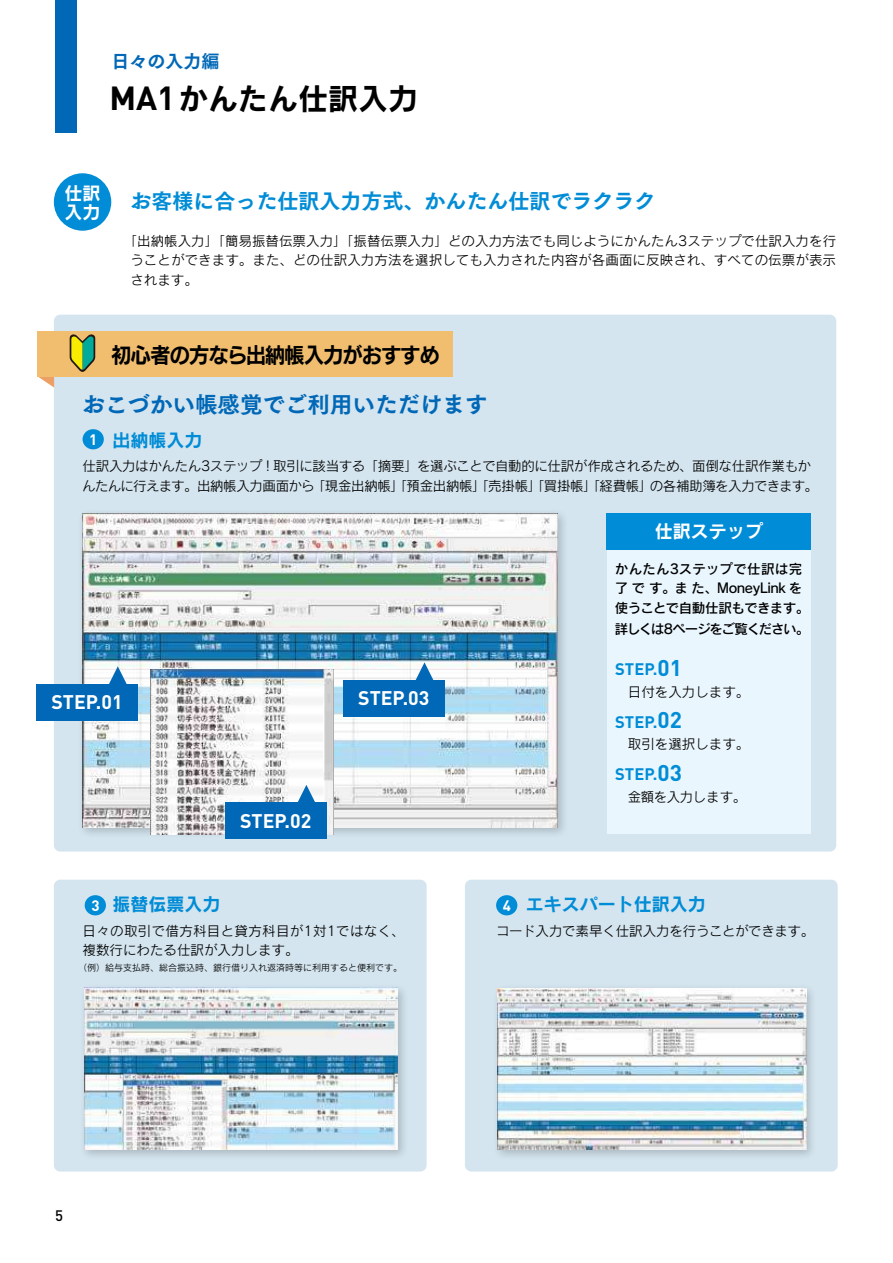
<style>
.page{position:relative;width:893px;height:1263px;background:#fff}
.page>*{position:absolute;margin:0;border:0;box-sizing:border-box;transform-origin:0 0}
.t1{font:30px "Rodin Pro B";color:#000}
.t2{font:22.5px "Tsuku Go Pro E";color:#0068b7}
.t3{font:21px "Tsuku Go Pro E";color:#008cd6}
.t4{font:21px "New Rodin Pro B";letter-spacing:-.03em;color:#000;scale:.95 1}
.t5{font:700 19.5px "DIN Pro";color:#fff}
.t6{font:18px "Rodin Pro B";color:#008cd6}
.t7{font:18px/19.5px "Rodin Pro B";color:#fff}
.t8{font:18px "Tsuku Go Pro E";color:#0068b7}
.t9{font:700 16.5px "DIN Pro";color:#008cd6}
.t10{font:700 15px "DIN Pro";color:#fff}
.t11{font:500 15px "DIN Pro";color:#000}
.t12{font:13.5px/19.5px "Rodin Pro M";letter-spacing:-.015em;color:#000;text-align:justify}
.t13{font:13.5px/19.5px "Rodin Pro DB";letter-spacing:-.02em;color:#000}
.t14{font:13.5px/19.5px "Rodin Pro M";letter-spacing:.02em;color:#000}
.t15{font:13.5px "Rodin Pro DB";letter-spacing:-.095em;color:#000}
.t16{font:13.5px "Rodin Pro M";letter-spacing:-.04em;color:#000}
.t17{font:9px "Rodin Pro M";color:#000}
.s1{font-family:"DIN Pro";font-weight:700;font-size:33px}
.s2{font-size:22.5px}
</style>
<div class="page">
<div style="left:54px;top:315px;width:782px;height:536px;background:#d4e5ef;border-radius:6px"></div>
<div style="left:54px;top:880px;width:373px;height:291px;background:#d4e5ef;border-radius:6px"></div>
<div style="left:465px;top:880px;width:373px;height:291px;background:#d4e5ef;border-radius:6px"></div>
<svg style="left:37px;top:376px;width:17px;height:11px"></svg>
<div style="left:37px;top:331px;width:415px;height:45px;background:#f1be6f"></div>
<div style="left:54px;top:173px;width:57px;height:58px;background:#008cd6;border-radius:50%"></div>
<svg style="left:70px;top:334px;width:25px;height:38px"></svg>
<div style="left:607px;top:549px;width:204px;height:285px;background:#eaf6fd"></div>
<div style="left:607px;top:513px;width:204px;height:36px;background:#008cd6"></div>
<div style="left:77px;top:508px;width:492px;height:330px;background:#000;opacity:.2"></div>
<img style="left:83px;top:513px;width:475px;height:314px">
<div style="left:36px;top:684px;width:102px;height:37px;background:#0068b7"></div>
<svg style="left:106px;top:666px;width:23px;height:18px"></svg>
<img style="left:151px;top:669px;width:183px;height:165px">
<div style="left:225px;top:803px;width:101px;height:36px;background:#0068b7"></div>
<svg style="left:295px;top:785px;width:23px;height:18px"></svg>
<div style="left:343px;top:680px;width:101px;height:37px;background:#0068b7"></div>
<svg style="left:413px;top:662px;width:23px;height:18px"></svg>
<div style="left:79px;top:983px;width:330px;height:178px;background:#000;opacity:.2"></div>
<img style="left:85px;top:988px;width:313px;height:161px">
<div style="left:492px;top:983px;width:326px;height:178px;background:#000;opacity:.2"></div>
<img style="left:498px;top:988px;width:308px;height:161px">
<div style="left:83px;top:429px;width:21px;height:20px;background:#008cd6;border-radius:50%"></div>
<div style="left:85px;top:895px;width:21px;height:20px;background:#008cd6;border-radius:50%"></div>
<div style="left:496px;top:895px;width:21px;height:20px;background:#008cd6;border-radius:50%"></div>
<div style="left:55px;top:0;width:22px;height:133px;background:#0068b7"></div>
<h3 class="t8" style="left:112px;top:45px;width:109px">日々の入力編</h3>
<h1 class="t1" style="left:109px;top:78px;width:310px"><span class="s1">MA1</span>かんたん仕訳入力</h1>
<h3 class="t7" style="left:65px;top:182px;width:37px">仕訳入力</h3>
<h3 class="t3" style="left:130px;top:182px;width:527px">お客様に合った仕訳入力方式、かんたん仕訳でラクラク</h3>
<p class="t12" style="left:130px;top:230px;width:707px;text-indent:-7px">「出納帳入力」「簡易振替伝票入力」「振替伝票入力」どの入力方法でも同じようにかんたん3ステップで仕訳入力を行うことができます。また、どの仕訳入力方法を選択しても入力された内容が各画面に反映され、すべての伝票が表示されます。</p>
<h3 class="t4" style="left:111px;top:337px;width:347px">初心者の方なら出納帳入力がおすすめ</h3>
<h2 class="t2" style="left:83px;top:384px;width:406px">おこづかい帳感覚でご利用いただけます</h2>
<h3 class="t6" style="left:112px;top:428px;width:91px">出納帳入力</h3>
<p class="t12" style="left:82px;top:456px;width:737px">仕訳入力はかんたん3ステップ！取引に該当する「摘要」を選ぶことで自動的に仕訳が作成されるため、面倒な仕訳作業もかんたんに行えます。出納帳入力画面から「現金出納帳」「預金出納帳」「売掛帳」「買掛帳」「経費帳」の各補助簿を入力できます。</p>
<p class="t10" style="left:89px;top:427px;width:10px">1</p>
<h3 class="t5" style="left:51px;top:686px;width:73px">STEP.01</h3>
<h3 class="t5" style="left:240px;top:805px;width:73px">STEP.02</h3>
<h3 class="t5" style="left:358px;top:682px;width:73px">STEP.03</h3>
<h3 class="t7" style="left:655px;top:521px;width:109px">仕訳ステップ</h3>
<p class="t13" style="left:615px;top:558px;width:196px">かんたん3ステップで仕訳は完了です。また、MoneyLink を使うことで自動仕訳もできます。</p>
<p class="t15" style="left:615px;top:620px;width:196px">詳しくは8ページをご覧ください。</p>
<p class="t9" style="left:615px;top:655px;width:68px">STEP.<span class="s2">01</span></p>
<p class="t12" style="left:628px;top:682px;width:123px">日付を入力します。</p>
<p class="t9" style="left:615px;top:708px;width:68px">STEP.<span class="s2">02</span></p>
<p class="t12" style="left:628px;top:734px;width:123px">取引を選択します。</p>
<p class="t9" style="left:615px;top:760px;width:68px">STEP.<span class="s2">03</span></p>
<p class="t16" style="left:628px;top:788px;width:120px">金額を入力します。</p>
<h3 class="t6" style="left:112px;top:892px;width:109px">振替伝票入力</h3>
<p class="t14" style="left:83px;top:920px;width:324px">日々の取引で借方科目と貸方科目が1対1ではなく、複数行にわたる仕訳が入力します。</p>
<p class="t17" style="left:78px;top:961px;width:326px">（例）給与支払時、総合振込時、銀行借り入れ返済時等に利用すると便利です。</p>
<h3 class="t6" style="left:526px;top:892px;width:181px">エキスパート仕訳入力</h3>
<p class="t12" style="left:496px;top:920px;width:320px">コード入力で素早く仕訳入力を行うことができます。</p>
<p class="t10" style="left:91px;top:893px;width:10px">3</p>
<p class="t10" style="left:503px;top:893px;width:10px">4</p>
<p class="t11" style="left:55px;top:1203px;width:9px">5</p>
</div>
